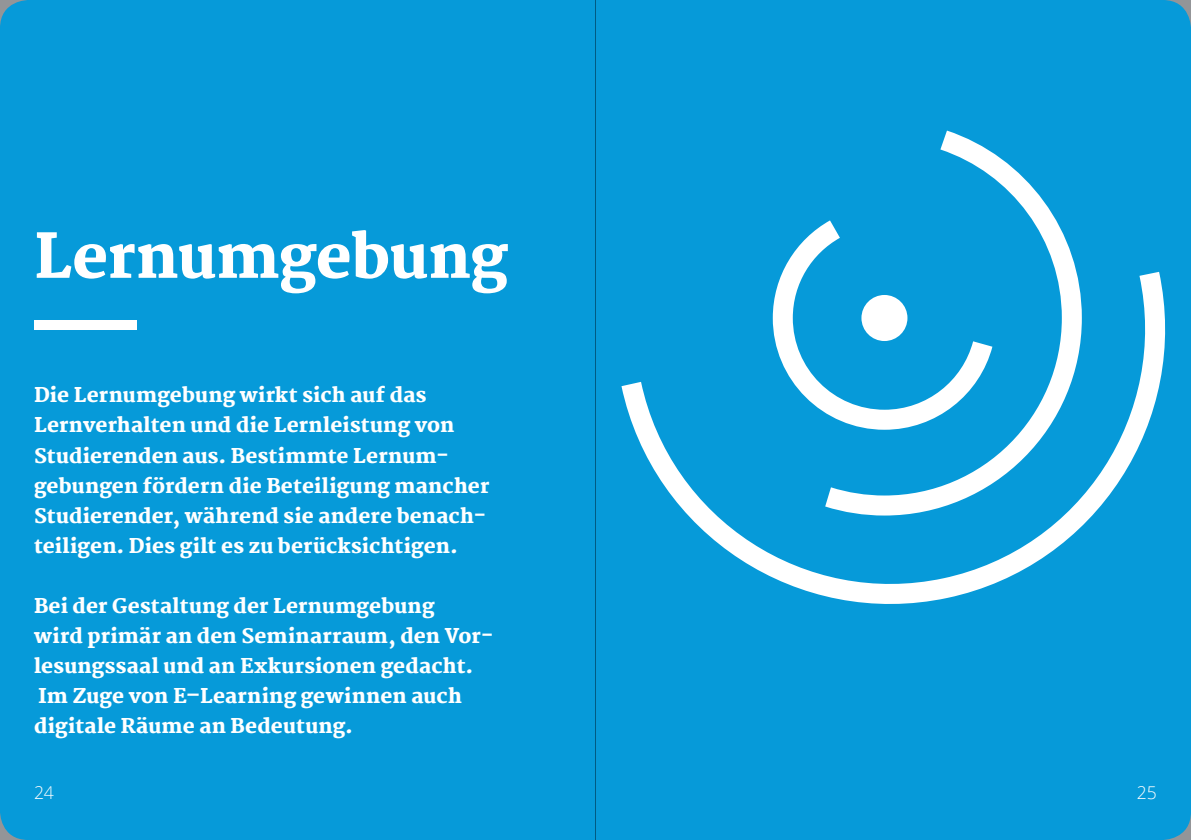
<style>
.page{position:relative;width:1191px;height:840px;background:#fff}
.page>*{position:absolute;margin:0;border:0;box-sizing:border-box;transform-origin:0 0}
.t1{font:800 60px "Martel";letter-spacing:-.01em;color:#fff}
.t2{font:800 20px/30px "Martel";letter-spacing:.005em;color:#fff}
.t3{font:300 17.6px "Open Sans";color:#fff}
</style>
<div class="page">
<div style="left:0;top:0;width:1191px;height:839px;background:#069ad9"></div>
<h1 class="t1" style="left:34px;top:222px;width:475px">Lernumgebung</h1>
<p class="t2" style="left:34px;top:380px;width:457px">Die Lernumgebung wirkt sich auf das Lernverhalten und die Lernleistung von Studierenden aus. Bestimmte Lernum&shy;gebungen fördern die Beteiligung mancher Studierender, während sie andere benach&shy;teiligen. Dies gilt es zu berücksichtigen.</p>
<p class="t2" style="left:34px;top:590px;width:461px">Bei der Gestaltung der Lernumgebung<br>wird primär an den Seminarraum, den Vor&shy;lesungssaal und an Exkursionen gedacht.<br>Im Zuge von E–Learning gewinnen auch digitale Räume an Bedeutung.</p>
<p class="t3" style="left:34px;top:780px;width:21px">24</p>
<p class="t3" style="left:1136px;top:780px;width:22px">25</p>
</div>
